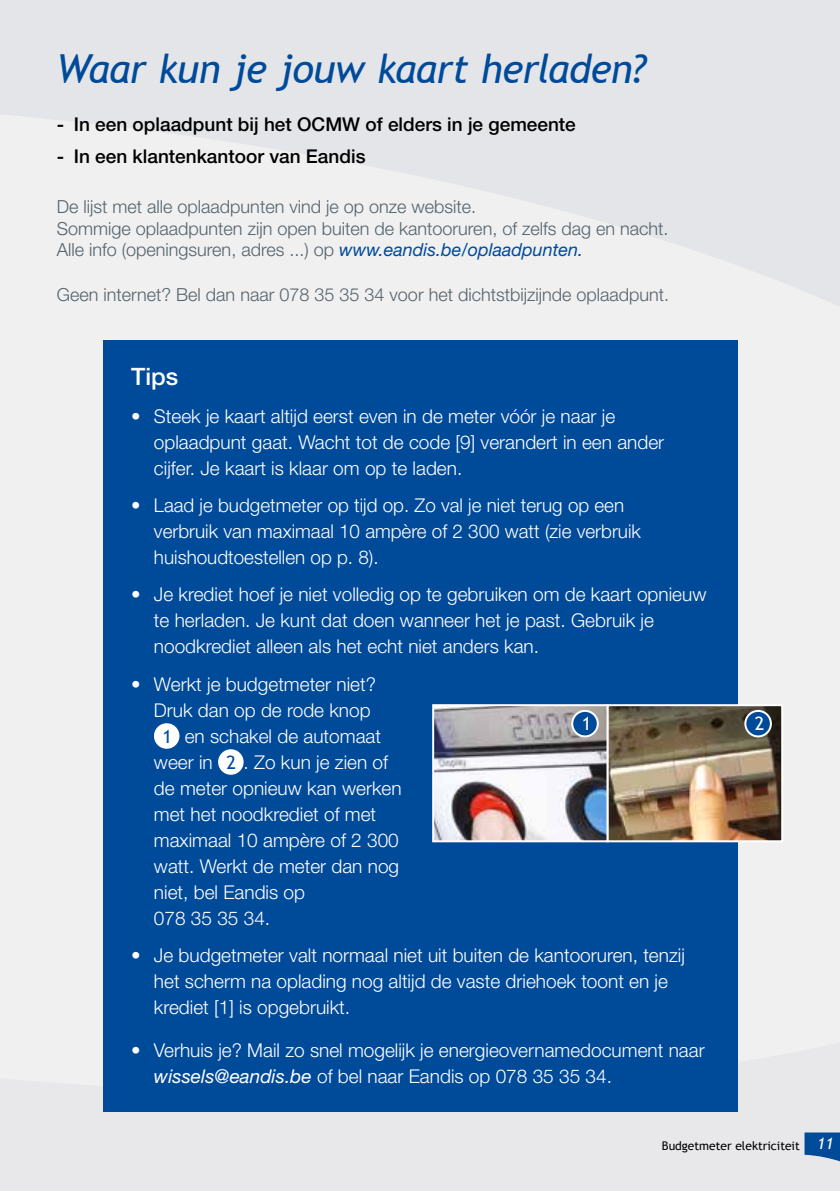
<style>
.page{position:relative;width:840px;height:1191px;background:#fff}
.page>*{position:absolute;margin:0;border:0;box-sizing:border-box;transform-origin:0 0}
.t1{font:italic 40px "Trebuchet MS";letter-spacing:-.02em;color:#004a9a}
.t2{font:500 24px "Helvetica Neue LT Std";color:#fff}
.t3{font:300 19px/26px "Helvetica Neue LT Std";color:#fff}
.t4{font:500 19px "Helvetica Neue LT Std";color:#000}
.t5{font:18.4px "Trebuchet MS";color:#fff}
.t6{font:300 18px/21.6px "Helvetica Neue LT Std";color:#54626b}
.t7{font:12px "Trebuchet MS";color:#000}
.s1{font-weight:400;font-style:italic;color:#004a9a}
.s2{font-family:"Trebuchet MS";font-weight:400;font-size:18.4px;color:#004a9a}
.s3{font-weight:400;font-style:italic}
.s4{font-style:italic;font-size:16px;color:#fff}
</style>
<div class="page">
<div style="left:0;top:0;width:839px;height:1191px;background:#f0f0f1"></div>
<svg style="left:0;top:0;width:839px;height:306px;fill:#e4e5e8"></svg>
<svg style="left:804px;top:1132px;width:35px;height:29px"></svg>
<div style="left:103px;top:340px;width:633px;height:771px;background:#004a9a"></div>
<div style="left:154px;top:723px;width:25px;height:25px;background:#fff;border-radius:50%"></div>
<div style="left:218px;top:749px;width:25px;height:25px;background:#fff;border-radius:50%"></div>
<img style="left:435px;top:707px;width:344px;height:132px">
<div style="left:432px;top:704px;width:176px;height:138px;border:2px solid #fff"></div>
<div style="left:572px;top:711px;width:25px;height:25px;background:#004a9a;border-radius:50%"></div>
<div style="left:571px;top:710px;width:27px;height:27px;border:2px solid #fff;border-radius:50%"></div>
<div style="left:606px;top:704px;width:176px;height:138px;border:2px solid #fff"></div>
<div style="left:745px;top:711px;width:25px;height:25px;background:#004a9a;border-radius:50%"></div>
<div style="left:744px;top:710px;width:27px;height:27px;border:2px solid #fff;border-radius:50%"></div>
<h1 class="t1" style="left:57px;top:45px;width:590px">Waar kun je jouw kaart herladen?</h1>
<p class="t4" style="left:57px;top:113px;width:520px">- In een oplaadpunt bij het OCMW of elders in je gemeente</p>
<p class="t4" style="left:57px;top:144px;width:310px">- In een klantenkantoor van Eandis</p>
<p class="t6" style="left:57px;top:195px;width:613px">De lijst met alle oplaadpunten vind je op onze website.<br>Sommige oplaadpunten zijn open buiten de kantooruren, of zelfs dag en nacht.<br>Alle info (openingsuren, adres ...) op <span class="s1">www.eandis.be/oplaadpunten.</span></p>
<p class="t6" style="left:57px;top:284px;width:613px">Geen internet? Bel dan naar 078 35 35 34 voor het dichtstbijzijnde oplaadpunt.</p>
<p class="t2" style="left:131px;top:362px;width:49px">Tips</p>
<p class="t3" style="left:154px;top:402px;width:511px;text-indent:-23px">• Steek je kaart altijd eerst even in de meter vóór je naar je oplaadpunt gaat. Wacht tot de code [9] verandert in een ander cijfer. Je kaart is klaar om op te laden.</p>
<p class="t3" style="left:154px;top:492px;width:488px;text-indent:-23px">• Laad je budgetmeter op tijd op. Zo val je niet terug op een verbruik van maximaal 10 ampère of 2 300 watt (zie verbruik huishoudtoestellen op p. 8).</p>
<p class="t3" style="left:154px;top:581px;width:553px;text-indent:-23px">• Je krediet hoef je niet volledig op te gebruiken om de kaart opnieuw te herladen. Je kunt dat doen wanneer het je past. Gebruik je noodkrediet alleen als het echt niet anders kan.</p>
<p class="t3" style="left:131px;top:670px;width:246px">• Werkt je budgetmeter niet?</p>
<p class="t3" style="left:154px;top:696px;width:218px">Druk dan op de rode knop</p>
<p class="t3" style="left:162px;top:722px;width:220px"><span class="s2">1</span> en schakel de automaat</p>
<p class="t3" style="left:154px;top:748px;width:235px">weer in <span class="s2">2</span> . Zo kun je zien of</p>
<p class="t3" style="left:154px;top:774px;width:249px">de meter opnieuw kan werken</p>
<p class="t3" style="left:154px;top:800px;width:224px">met het noodkrediet of met</p>
<p class="t3" style="left:154px;top:826px;width:246px">maximaal 10 ampère of 2 300</p>
<p class="t3" style="left:154px;top:852px;width:246px">watt. Werkt de meter dan nog</p>
<p class="t3" style="left:154px;top:878px;width:152px">niet, bel Eandis op</p>
<p class="t3" style="left:154px;top:904px;width:118px">078 35 35 34.</p>
<p class="t3" style="left:154px;top:942px;width:532px;text-indent:-23px">• Je budgetmeter valt normaal niet uit buiten de kantooruren, tenzij het scherm na oplading nog altijd de vaste driehoek toont en je krediet [1] is opgebruikt.</p>
<p class="t3" style="left:154px;top:1037px;width:552px;text-indent:-23px">• Verhuis je? Mail zo snel mogelijk je energieovernamedocument naar <span class="s3">wissels@eandis.be</span> of bel naar Eandis op 078 35 35 34.</p>
<p class="t5" style="left:581px;top:713px;width:11px">1</p>
<p class="t5" style="left:754px;top:713px;width:11px">2</p>
<p class="t7" style="left:661px;top:1138px;width:173px">Budgetmeter elektriciteit <span class="s4">11</span></p>
</div>
